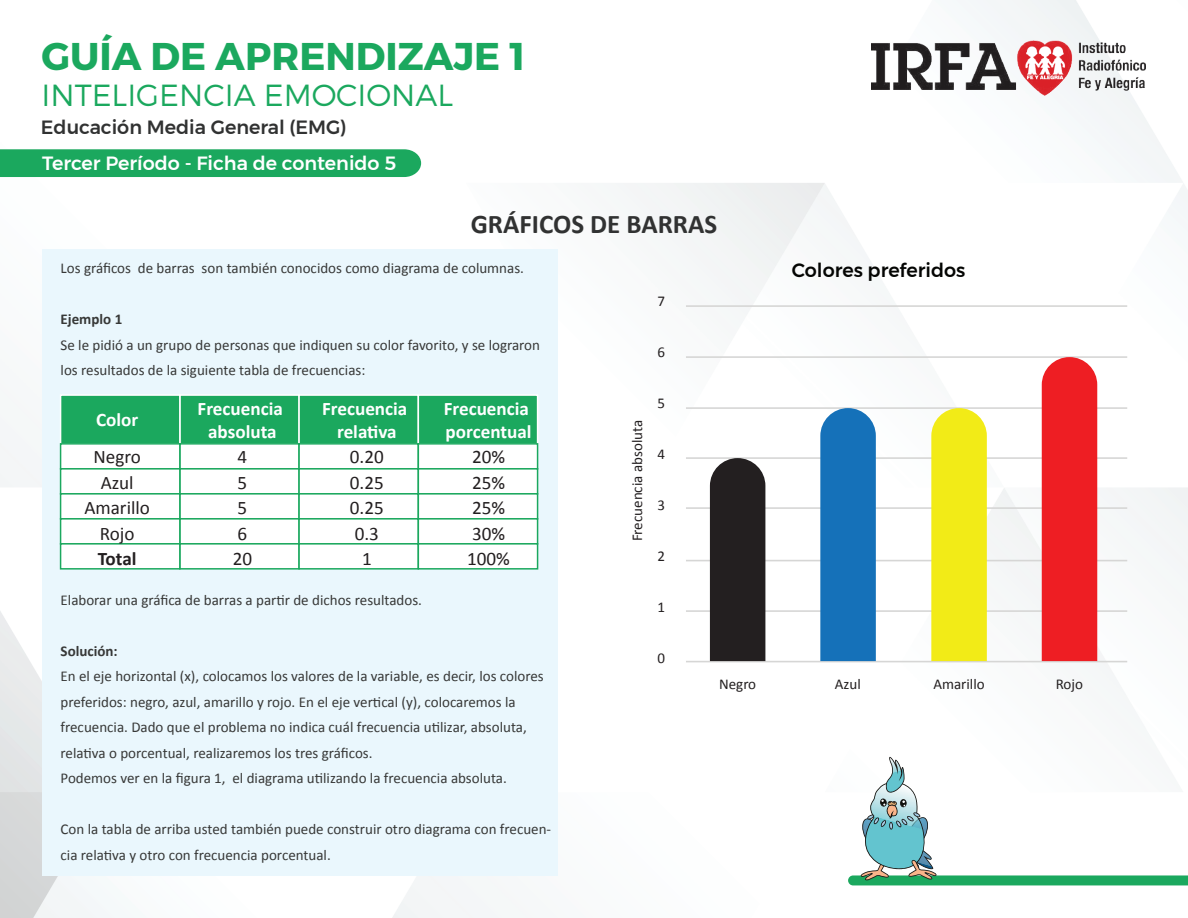
<style>
.page{position:relative;width:1188px;height:918px;background:#fff}
.page>*{position:absolute;margin:0;border:0;box-sizing:border-box;transform-origin:0 0}
.t1{font:700 38.7px "Montserrat";color:#1ba85e}
.t2{font:300 30.45px "Montserrat";color:#1ba85e}
.t3{font:700 27px "Calibri";color:#313232}
.t4{font:700 19.2px/23px "Calibri";color:#fff;text-align:center}
.t5{font:19.2px/25.5px "Calibri";color:#231f20;text-align:center}
.t6{font:500 19.2px "Montserrat";color:#fff}
.t7{font:500 19.2px "Montserrat";color:#313232}
.t8{font:500 19.2px "Montserrat";color:#040503}
.t9{font:700 19.2px "Calibri";letter-spacing:-.005em;color:#231f20}
.t10{font:15px/25.5px "Calibri";color:#373837}
.t11{font:15px "Calibri";color:#231f20}
.t12{font:700 15px "Calibri";color:#373837}
</style>
<div class="page">
<img style="left:0;top:0;width:1188px;height:918px">
<div style="left:43px;top:249px;width:515px;height:626px;background:#eaf7fd"></div>
<img style="left:872px;top:40px;width:274px;height:55px">
<div style="left:0;top:149px;width:421px;height:28px;background:#1ba85e"></div>
<hr style="left:686px;top:305px;width:441px;height:2px;background:#d6d6d5">
<hr style="left:686px;top:356px;width:441px;height:2px;background:#d6d6d5">
<hr style="left:686px;top:407px;width:441px;height:2px;background:#d6d6d5">
<hr style="left:686px;top:457px;width:441px;height:2px;background:#d6d6d5">
<hr style="left:686px;top:507px;width:441px;height:2px;background:#d6d6d5">
<hr style="left:686px;top:560px;width:441px;height:1px;background:#d6d6d5">
<hr style="left:686px;top:610px;width:441px;height:2px;background:#d6d6d5">
<hr style="left:686px;top:661px;width:441px;height:1px;background:#d6d6d5">
<div style="left:710px;top:458px;width:55px;height:203px;background:#231f20"></div>
<div style="left:820px;top:408px;width:56px;height:253px;background:#1571b9"></div>
<div style="left:931px;top:408px;width:56px;height:253px;background:#f2eb17"></div>
<div style="left:1042px;top:357px;width:55px;height:304px;background:#ee1e23"></div>
<div style="left:179px;top:394px;width:121px;height:51px;background:#1ba85e;border:2px solid #fff"></div>
<div style="left:60px;top:394px;width:121px;height:51px;background:#1ba85e;border:2px solid #fff"></div>
<div style="left:298px;top:394px;width:121px;height:51px;background:#1ba85e;border:2px solid #fff"></div>
<div style="left:418px;top:394px;width:120px;height:51px;background:#1ba85e;border:2px solid #fff"></div>
<div style="left:179px;top:443px;width:121px;height:27px;background:#fff;border:2px solid #1ba85e"></div>
<div style="left:60px;top:443px;width:121px;height:27px;background:#fff;border:2px solid #1ba85e"></div>
<div style="left:298px;top:443px;width:121px;height:27px;background:#fff;border:2px solid #1ba85e"></div>
<div style="left:418px;top:443px;width:120px;height:27px;background:#fff;border:2px solid #1ba85e"></div>
<div style="left:179px;top:468px;width:121px;height:27px;background:#fff;border:2px solid #1ba85e"></div>
<div style="left:60px;top:468px;width:121px;height:27px;background:#fff;border:2px solid #1ba85e"></div>
<div style="left:298px;top:468px;width:121px;height:27px;background:#fff;border:2px solid #1ba85e"></div>
<div style="left:418px;top:468px;width:120px;height:27px;background:#fff;border:2px solid #1ba85e"></div>
<div style="left:179px;top:493px;width:121px;height:27px;background:#fff;border:2px solid #1ba85e"></div>
<div style="left:60px;top:493px;width:121px;height:27px;background:#fff;border:2px solid #1ba85e"></div>
<div style="left:298px;top:493px;width:121px;height:27px;background:#fff;border:2px solid #1ba85e"></div>
<div style="left:418px;top:493px;width:120px;height:27px;background:#fff;border:2px solid #1ba85e"></div>
<div style="left:179px;top:518px;width:121px;height:27px;background:#fff;border:2px solid #1ba85e"></div>
<div style="left:60px;top:518px;width:121px;height:27px;background:#fff;border:2px solid #1ba85e"></div>
<div style="left:298px;top:518px;width:121px;height:27px;background:#fff;border:2px solid #1ba85e"></div>
<div style="left:418px;top:518px;width:120px;height:27px;background:#fff;border:2px solid #1ba85e"></div>
<div style="left:179px;top:543px;width:121px;height:27px;background:#fff;border:2px solid #1ba85e"></div>
<div style="left:60px;top:543px;width:121px;height:27px;background:#fff;border:2px solid #1ba85e"></div>
<div style="left:298px;top:543px;width:121px;height:27px;background:#fff;border:2px solid #1ba85e"></div>
<div style="left:418px;top:543px;width:120px;height:27px;background:#fff;border:2px solid #1ba85e"></div>
<svg style="left:848px;top:757px;width:340px;height:128px"></svg>
<h1 class="t1" style="left:42px;top:32px;width:485px">GUÍA DE APRENDIZAJE 1</h1>
<h2 class="t2" style="left:42px;top:77px;width:413px">INTELIGENCIA EMOCIONAL</h2>
<p class="t7" style="left:41px;top:112px;width:307px">Educación Media General (EMG)</p>
<p class="t6" style="left:42px;top:148px;width:356px">Tercer Período - Ficha de contenido 5</p>
<h3 class="t3" style="left:471px;top:205px;width:248px">GRÁFICOS DE BARRAS</h3>
<p class="t10" style="left:61px;top:255px;width:465px">Los gráficos de barras son también conocidos como diagrama de columnas.</p>
<p class="t12" style="left:61px;top:308px;width:63px">Ejemplo 1</p>
<p class="t10" style="left:61px;top:331px;width:481px">Se le pidió a un grupo de personas que indiquen su color favorito, y se lograron los resultados de la siguiente tabla de frecuencias:</p>
<p class="t4" style="left:96px;top:407px;width:44px">Color</p>
<p class="t5" style="left:84px;top:444px;width:67px">Negro<br>Azul<br>Amarillo<br>Rojo</p>
<p class="t9" style="left:98px;top:545px;width:40px">Total</p>
<p class="t4" style="left:198px;top:396px;width:87px">Frecuencia absoluta</p>
<p class="t5" style="left:233px;top:443px;width:21px;text-align:left">4<br>5<br>5<br>6<br>20</p>
<p class="t4" style="left:322px;top:396px;width:87px">Frecuencia relativa</p>
<p class="t5" style="left:350px;top:443px;width:35px">0.20<br>0.25<br>0.25<br>0.3<br>1</p>
<p class="t4" style="left:444px;top:396px;width:89px;text-align:left">Frecuencia porcentual</p>
<p class="t5" style="left:467px;top:443px;width:44px;text-align:left">20%<br>25%<br>25%<br>30%<br>100%</p>
<p class="t11" style="left:657px;top:291px;width:9px">7</p>
<p class="t11" style="left:657px;top:342px;width:9px">6</p>
<p class="t11" style="left:627px;top:541px;width:123px;rotate:-90deg">Frecuencia absoluta</p>
<p class="t11" style="left:657px;top:393px;width:9px">5</p>
<p class="t11" style="left:657px;top:444px;width:9px">4</p>
<p class="t11" style="left:657px;top:495px;width:9px">3</p>
<p class="t11" style="left:657px;top:546px;width:9px">2</p>
<p class="t8" style="left:792px;top:255px;width:175px">Colores preferidos</p>
<p class="t10" style="left:61px;top:586px;width:363px">Elaborar una gráfica de barras a partir de dichos resultados.</p>
<p class="t12" style="left:61px;top:640px;width:59px">Solución:</p>
<p class="t10" style="left:61px;top:663px;width:485px">En el eje horizontal (x), colocamos los valores de la variable, es decir, los colores preferidos: negro, azul, amarillo y rojo. En el eje vertical (y), colocaremos la frecuencia. Dado que el problema no indica cuál frecuencia utilizar, absoluta, relativa o porcentual, realizaremos los tres gráficos.<br>Podemos ver en la figura 1, el diagrama utilizando la frecuencia absoluta.</p>
<p class="t10" style="left:61px;top:816px;width:492px">Con la tabla de arriba usted también puede construir otro diagrama con frecuen&shy;cia relativa y otro con frecuencia porcentual.</p>
<p class="t11" style="left:657px;top:597px;width:9px">1</p>
<p class="t11" style="left:657px;top:648px;width:9px">0</p>
<p class="t11" style="left:719px;top:674px;width:39px">Negro</p>
<p class="t11" style="left:835px;top:674px;width:27px">Azul</p>
<p class="t11" style="left:933px;top:674px;width:53px">Amarillo</p>
<p class="t11" style="left:1056px;top:674px;width:29px">Rojo</p>
</div>
